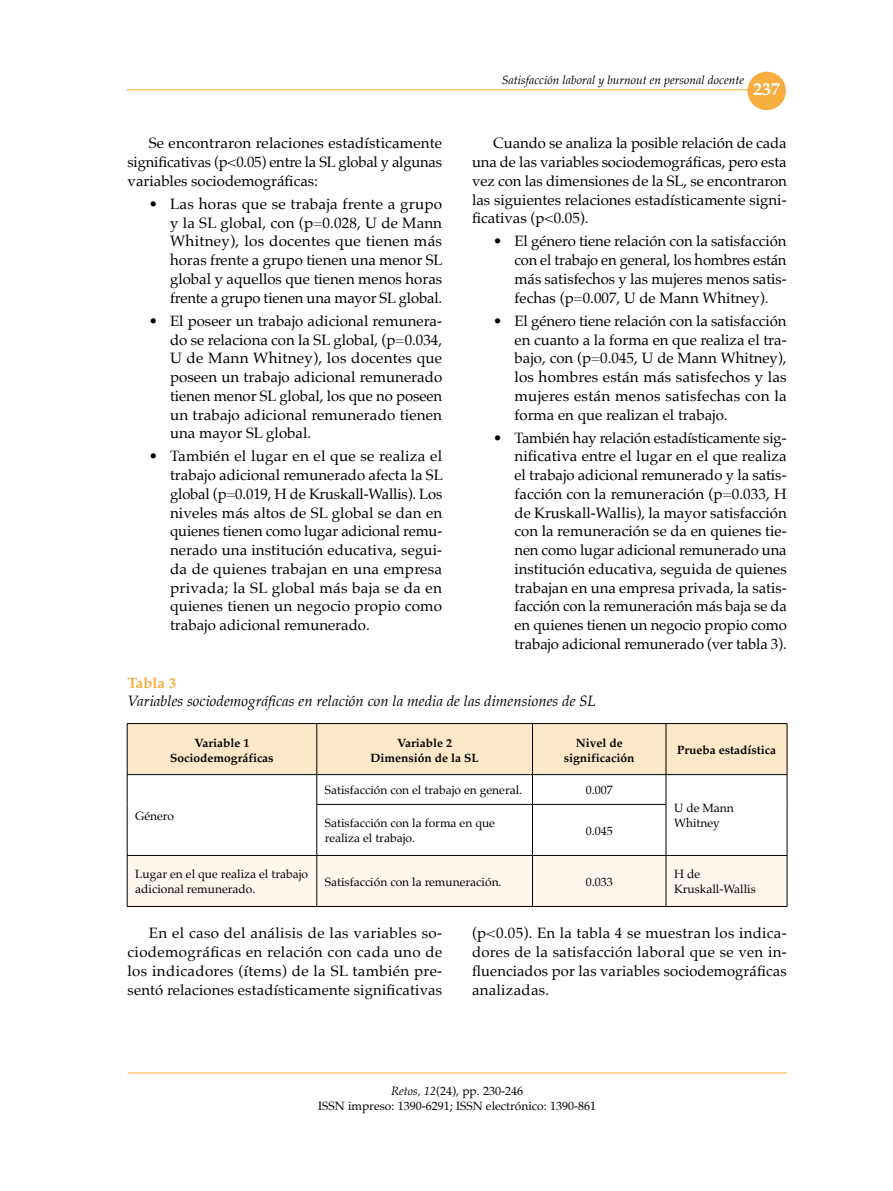
<style>
.page{position:relative;width:893px;height:1191px;background:#fff}
.page>*{position:absolute;margin:0;border:0;box-sizing:border-box;transform-origin:0 0}
.t1{font:700 18px "Palatino";color:#fff}
.t2{font:15px/18.8px "Palatino";color:#000;text-align:justify}
.t3{font:italic 15px "Palatino";color:#000}
.t4{font:700 15px "Palatino";color:#f7ae3f}
.t5{font:12px/15px "Palatino";color:#000}
.t6{font:700 12px/15px "Palatino";color:#000;text-align:center}
.t7{font:italic 12px "Palatino";color:#000}
.s1{font-style:italic}
</style>
<div class="page">
<hr style="left:128px;top:1072px;width:659px;height:1px;background:#f7ae3f">
<hr style="left:126px;top:89px;width:660px;height:1px;background:#f7ae3f">
<div style="left:747px;top:72px;width:39px;height:38px;background:#f7ae3f;border-radius:50%"></div>
<div style="left:128px;top:856px;width:659px;height:50px;background:#fff7ee"></div>
<hr style="left:127px;top:804px;width:1px;height:51px;background:#000">
<svg style="left:127px;top:723px;width:661px;height:81px"></svg>
<hr style="left:787px;top:804px;width:1px;height:51px;background:#000">
<hr style="left:316px;top:804px;width:216px;height:1px;background:#000">
<hr style="left:316px;top:804px;width:1px;height:51px;background:#000">
<hr style="left:532px;top:804px;width:134px;height:1px;background:#000">
<hr style="left:532px;top:804px;width:1px;height:51px;background:#000">
<hr style="left:666px;top:804px;width:1px;height:51px;background:#000">
<hr style="left:127px;top:855px;width:190px;height:1px;background:#000">
<hr style="left:127px;top:855px;width:1px;height:51px;background:#000">
<hr style="left:317px;top:855px;width:215px;height:1px;background:#000">
<hr style="left:316px;top:855px;width:1px;height:51px;background:#000">
<hr style="left:532px;top:855px;width:134px;height:1px;background:#000">
<hr style="left:532px;top:855px;width:1px;height:51px;background:#000">
<hr style="left:666px;top:855px;width:121px;height:1px;background:#000">
<hr style="left:666px;top:855px;width:1px;height:51px;background:#000">
<hr style="left:787px;top:855px;width:1px;height:51px;background:#000">
<hr style="left:127px;top:906px;width:190px;height:1px;background:#000">
<hr style="left:317px;top:906px;width:215px;height:1px;background:#000">
<hr style="left:532px;top:906px;width:134px;height:1px;background:#000">
<hr style="left:666px;top:906px;width:121px;height:1px;background:#000">
<p class="t2" style="left:128px;top:134px;width:316px;text-indent:21px">Se encontraron relaciones estadísticamente significativas (p&lt;0.05) entre la SL global y algunas variables sociodemográficas:</p>
<p class="t2" style="left:170px;top:194px;width:274px;text-indent:-21px">• Las horas que se trabaja frente a grupo y la SL global, con (p=0.028, U de Mann Whitney), los docentes que tienen más horas frente a grupo tienen una menor SL global y aquellos que tienen menos horas frente a grupo tienen una mayor SL global.</p>
<p class="t2" style="left:170px;top:311px;width:274px;text-indent:-21px">• El poseer un trabajo adicional remunera&shy;do se relaciona con la SL global, (p=0.034, U de Mann Whitney), los docentes que poseen un trabajo adicional remunerado tienen menor SL global, los que no poseen un trabajo adicional remunerado tienen una mayor SL global.</p>
<p class="t2" style="left:170px;top:447px;width:274px;text-indent:-21px">• También el lugar en el que se realiza el trabajo adicional remunerado afecta la SL global (p=0.019, H de Kruskall-Wallis). Los niveles más altos de SL global se dan en quienes tienen como lugar adicional remu&shy;nerado una institución educativa, segui&shy;da de quienes trabajan en una empresa privada; la SL global más baja se da en quienes tienen un negocio propio como trabajo adicional remunerado.</p>
<p class="t7" style="left:502px;top:70px;width:244px">Satisfacción laboral y burnout en personal docente</p>
<p class="t1" style="left:753px;top:73px;width:28px">237</p>
<p class="t2" style="left:472px;top:134px;width:316px;text-indent:21px">Cuando se analiza la posible relación de cada una de las variables sociodemográficas, pero esta vez con las dimensiones de la SL, se encontraron las siguientes relaciones estadísticamente signi&shy;ficativas (p&lt;0.05).</p>
<p class="t2" style="left:514px;top:232px;width:274px;text-indent:-21px">• El género tiene relación con la satisfacción con el trabajo en general, los hombres están más satisfechos y las mujeres menos satis&shy;fechas (p=0.007, U de Mann Whitney).</p>
<p class="t2" style="left:514px;top:311px;width:274px;text-indent:-21px">• El género tiene relación con la satisfacción en cuanto a la forma en que realiza el tra&shy;bajo, con (p=0.045, U de Mann Whitney), los hombres están más satisfechos y las mujeres están menos satisfechas con la forma en que realizan el trabajo.</p>
<p class="t2" style="left:514px;top:428px;width:274px;text-indent:-21px">• También hay relación estadísticamente sig&shy;nificativa entre el lugar en el que realiza el trabajo adicional remunerado y la satis&shy;facción con la remuneración (p=0.033, H de Kruskall-Wallis), la mayor satisfacción con la remuneración se da en quienes tie&shy;nen como lugar adicional remunerado una institución educativa, seguida de quienes trabajan en una empresa privada, la satis&shy;facción con la remuneración más baja se da en quienes tienen un negocio propio como trabajo adicional remunerado (ver tabla 3).</p>
<p class="t4" style="left:128px;top:670px;width:50px">Tabla 3</p>
<p class="t3" style="left:128px;top:688px;width:470px">Variables sociodemográficas en relación con la media de las dimensiones de SL</p>
<p class="t6" style="left:170px;top:734px;width:105px">Variable 1<br>Sociodemográficas</p>
<p class="t6" style="left:371px;top:734px;width:110px">Variable 2<br>Dimensión de la SL</p>
<p class="t6" style="left:564px;top:734px;width:72px">Nivel de significación</p>
<p class="t6" style="left:677px;top:742px;width:100px">Prueba estadística</p>
<p class="t5" style="left:135px;top:808px;width:40px">Género</p>
<p class="t5" style="left:325px;top:782px;width:199px">Satisfacción con el trabajo en general.</p>
<p class="t5" style="left:586px;top:782px;width:28px">0.007</p>
<p class="t5" style="left:674px;top:801px;width:61px">U de Mann</p>
<p class="t5" style="left:325px;top:815px;width:172px">Satisfacción con la forma en que</p>
<p class="t5" style="left:674px;top:816px;width:47px">Whitney</p>
<p class="t5" style="left:325px;top:830px;width:92px">realiza el trabajo.</p>
<p class="t5" style="left:586px;top:823px;width:28px">0.045</p>
<p class="t5" style="left:135px;top:866px;width:174px">Lugar en el que realiza el trabajo adicional remunerado.</p>
<p class="t5" style="left:325px;top:874px;width:178px">Satisfacción con la remuneración.</p>
<p class="t5" style="left:586px;top:874px;width:28px">0.033</p>
<p class="t5" style="left:674px;top:866px;width:83px">H de<br>Kruskall-Wallis</p>
<p class="t2" style="left:128px;top:923px;width:316px;text-indent:21px">En el caso del análisis de las variables so&shy;ciodemográficas en relación con cada uno de los indicadores (ítems) de la SL también pre&shy;sentó relaciones estadísticamente significativas</p>
<p class="t2" style="left:472px;top:923px;width:316px">(p&lt;0.05). En la tabla 4 se muestran los indica&shy;dores de la satisfacción laboral que se ven in&shy;fluenciados por las variables sociodemográficas analizadas.</p>
<p class="t5" style="left:318px;top:1083px;width:280px;text-align:center"><span class="s1">Retos, 12</span>(24), pp. 230-246<br>ISSN impreso: 1390-6291; ISSN electrónico: 1390-861</p>
</div>
